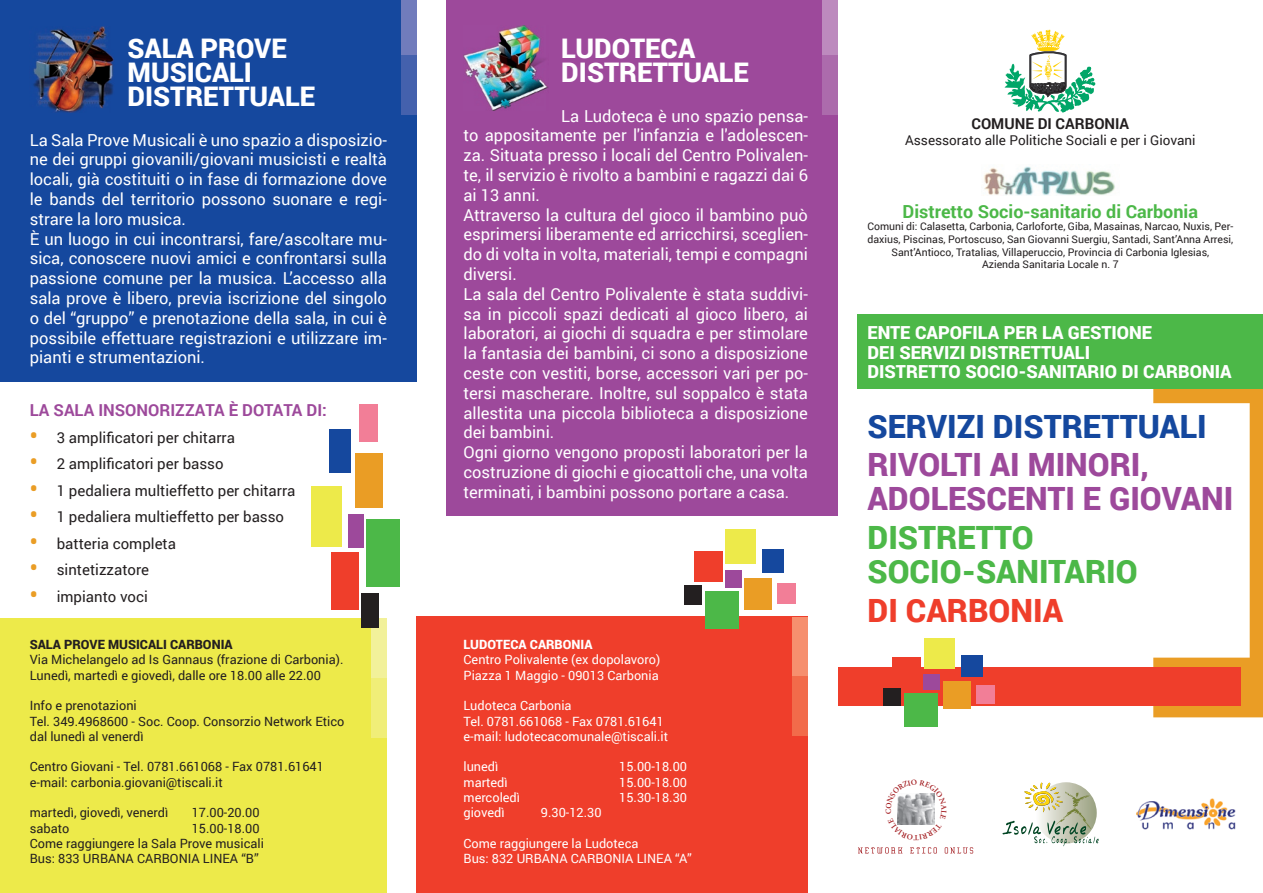
<style>
.page{position:relative;width:1263px;height:893px;background:#fff}
.page>*{position:absolute;margin:0;border:0;box-sizing:border-box;transform-origin:0 0}
.t1{font:900 32.1px/34.5px "Roboto";color:#9d499b}
.t2{font:900 32.1px/34.5px "Roboto";color:#4cb848}
.t3{font:900 32.1px "Roboto";color:#15489e}
.t4{font:900 32.1px "Roboto";color:#ef3e2b}
.t5{font:900 27px/24px "Roboto";color:#fff}
.t6{font:900 18px/19.5px "Roboto";color:#fff}
.t7{font:700 18px "Roboto";color:#4cb848}
.t8{font:16.5px/19.8px "Roboto";color:#fff}
.t9{font:700 16.5px "Roboto";color:#9d499b}
.t10{font:15px "Roboto";color:#231f20}
.t11{font:700 15px "Roboto";color:#231f20}
.t12{font:13.5px "Roboto";color:#231f20}
.t13{font:12.75px/15.3px "Roboto";color:#231f20}
.t14{font:12.75px/15.3px "Roboto";color:#fff}
.t15{font:900 12.75px "Roboto";color:#231f20}
.t16{font:900 12.75px "Roboto";color:#fff}
.t17{font:10.5px/12.6px "Roboto";color:#231f20;text-align:center}
.s1{font-weight:900;font-size:21px;color:#ea9d25}
</style>
<div class="page">
<div style="left:417px;top:617px;width:391px;height:276px;background:#ef3e2b"></div>
<div style="left:446px;top:0;width:392px;height:515px;background:#9d499b"></div>
<div style="left:0;top:619px;width:387px;height:274px;background:#edea4a"></div>
<div style="left:0;top:0;width:417px;height:382px;background:#15489e"></div>
<svg style="left:1153px;top:388px;width:110px;height:329px"></svg>
<div style="left:838px;top:668px;width:403px;height:38px;background:#ef3e2b"></div>
<div style="left:858px;top:314px;width:405px;height:74px;background:#4cb848"></div>
<img style="left:33px;top:27px;width:81px;height:85px">
<img style="left:463px;top:26px;width:86px;height:85px">
<div style="left:694px;top:551px;width:28px;height:31px;background:#ef3e2b"></div>
<div style="left:725px;top:529px;width:30px;height:35px;background:#edea4a"></div>
<div style="left:744px;top:578px;width:27px;height:31px;background:#ea9d25"></div>
<div style="left:725px;top:570px;width:16px;height:18px;background:#9d499b"></div>
<div style="left:762px;top:549px;width:22px;height:24px;background:#15489e"></div>
<div style="left:685px;top:585px;width:17px;height:20px;background:#231f20"></div>
<div style="left:705px;top:591px;width:34px;height:37px;background:#4cb848"></div>
<div style="left:777px;top:583px;width:19px;height:21px;background:#f27e97"></div>
<div style="left:893px;top:657px;width:28px;height:28px;background:#ef3e2b"></div>
<div style="left:924px;top:638px;width:30px;height:31px;background:#edea4a"></div>
<div style="left:943px;top:681px;width:27px;height:28px;background:#ea9d25"></div>
<div style="left:924px;top:674px;width:16px;height:16px;background:#9d499b"></div>
<div style="left:961px;top:655px;width:21px;height:21px;background:#15489e"></div>
<div style="left:883px;top:688px;width:18px;height:18px;background:#231f20"></div>
<div style="left:904px;top:693px;width:34px;height:33px;background:#4cb848"></div>
<div style="left:976px;top:685px;width:19px;height:19px;background:#f27e97"></div>
<svg style="left:1004px;top:30px;width:92px;height:83px"></svg>
<div style="left:401px;top:0;width:16px;height:55px;background:#717cbc"></div>
<div style="left:401px;top:55px;width:16px;height:60px;background:#4461ad"></div>
<div style="left:822px;top:0;width:16px;height:55px;background:#bd8abe"></div>
<div style="left:822px;top:55px;width:16px;height:60px;background:#ac6bac"></div>
<div style="left:793px;top:617px;width:15px;height:59px;background:#f68f6e"></div>
<div style="left:793px;top:676px;width:15px;height:60px;background:#f26b4a"></div>
<div style="left:372px;top:619px;width:15px;height:59px;background:#f2f19a"></div>
<div style="left:372px;top:678px;width:15px;height:60px;background:#f0ee78"></div>
<div style="left:331px;top:553px;width:27px;height:57px;background:#ef3e2b"></div>
<div style="left:311px;top:486px;width:31px;height:61px;background:#edea4a"></div>
<div style="left:355px;top:454px;width:28px;height:54px;background:#ea9d25"></div>
<div style="left:348px;top:514px;width:16px;height:33px;background:#9d499b"></div>
<div style="left:329px;top:429px;width:21px;height:43px;background:#15489e"></div>
<div style="left:361px;top:593px;width:18px;height:35px;background:#231f20"></div>
<div style="left:367px;top:519px;width:33px;height:68px;background:#4cb848"></div>
<div style="left:359px;top:404px;width:19px;height:38px;background:#f27e97"></div>
<svg style="left:1002px;top:782px;width:97px;height:64px"></svg>
<img style="left:1136px;top:798px;width:100px;height:32px">
<svg style="left:858px;top:847px;width:115px;height:6px"></svg>
<img style="left:984px;top:166px;width:131px;height:29px">
<svg style="left:897px;top:793px;width:38px;height:32px"></svg>
<h2 class="t5" style="left:128px;top:35px;width:189px">SALA PROVE<br>MUSICALI<br>DISTRETTUALE</h2>
<p class="t8" style="left:30px;top:129px;width:359px">La Sala Prove Musicali è uno spazio a disposizio&shy;ne dei gruppi giovanili/giovani musicisti e realtà locali, già costituiti o in fase di formazione dove le bands del territorio possono suonare e regi&shy;strare la loro musica.<br>È un luogo in cui incontrarsi, fare/ascoltare mu&shy;sica, conoscere nuovi amici e confrontarsi sulla passione comune per la musica. L’accesso alla sala prove è libero, previa iscrizione del singolo o del “gruppo” e prenotazione della sala, in cui è possibile effettuare registrazioni e utilizzare im&shy;pianti e strumentazioni.</p>
<p class="t9" style="left:30px;top:399px;width:299px">LA SALA INSONORIZZATA È DOTATA DI:</p>
<p class="t10" style="left:30px;top:427px;width:207px"><span class="s1">•</span> 3 amplificatori per chitarra</p>
<p class="t10" style="left:30px;top:453px;width:195px"><span class="s1">•</span> 2 amplificatori per basso</p>
<p class="t10" style="left:30px;top:480px;width:267px"><span class="s1">•</span> 1 pedaliera multieffetto per chitarra</p>
<p class="t10" style="left:30px;top:506px;width:256px"><span class="s1">•</span> 1 pedaliera multieffetto per basso</p>
<p class="t10" style="left:30px;top:533px;width:148px"><span class="s1">•</span> batteria completa</p>
<p class="t10" style="left:30px;top:559px;width:121px"><span class="s1">•</span> sintetizzatore</p>
<p class="t10" style="left:30px;top:586px;width:120px"><span class="s1">•</span> impianto voci</p>
<p class="t15" style="left:30px;top:635px;width:204px">SALA PROVE MUSICALI CARBONIA</p>
<p class="t13" style="left:30px;top:652px;width:315px">Via Michelangelo ad Is Gannaus (frazione di Carbonia).<br>Lunedì, martedì e giovedì, dalle ore 18.00 alle 22.00</p>
<p class="t13" style="left:30px;top:697px;width:316px">Info e prenotazioni<br>Tel. 349.4968600 - Soc. Coop. Consorzio Network Etico dal lunedì al venerdì</p>
<p class="t13" style="left:30px;top:759px;width:296px">Centro Giovani - Tel. 0781.661068 - Fax 0781.61641 e-mail: carbonia.giovani@tiscali.it</p>
<p class="t13" style="left:30px;top:805px;width:140px">martedì, giovedì, venerdì</p>
<p class="t13" style="left:192px;top:805px;width:69px">17.00-20.00</p>
<p class="t13" style="left:30px;top:820px;width:41px">sabato</p>
<p class="t13" style="left:30px;top:820px;width:236px;text-indent:162px">15.00-18.00<br>Come raggiungere la Sala Prove musicali<br>Bus: 833 URBANA CARBONIA LINEA “B”</p>
<h2 class="t5" style="left:561px;top:35px;width:189px">LUDOTECA<br>DISTRETTUALE</h2>
<p class="t8" style="left:463px;top:105px;width:346px;text-indent:98px">La Ludoteca è uno spazio pensa&shy;to appositamente per l'infanzia e l'adolescen&shy;za. Situata presso i locali del Centro Polivalen&shy;te, il servizio è rivolto a bambini e ragazzi dai 6 ai 13 anni.<br>Attraverso la cultura del gioco il bambino può esprimersi liberamente ed arricchirsi, sceglien&shy;do di volta in volta, materiali, tempi e compagni diversi.<br>La sala del Centro Polivalente è stata suddivi&shy;sa in piccoli spazi dedicati al gioco libero, ai laboratori, ai giochi di squadra e per stimolare la fantasia dei bambini, ci sono a disposizione ceste con vestiti, borse, accessori vari per po&shy;tersi mascherare. Inoltre, sul soppalco è stata allestita una piccola biblioteca a disposizione dei bambini.<br>Ogni giorno vengono proposti laboratori per la costruzione di giochi e giocattoli che, una volta terminati, i bambini possono portare a casa.</p>
<p class="t16" style="left:463px;top:635px;width:130px">LUDOTECA CARBONIA</p>
<p class="t14" style="left:463px;top:652px;width:198px">Centro Polivalente (ex dopolavoro)<br>Piazza 1 Maggio - 09013 Carbonia</p>
<p class="t14" style="left:463px;top:697px;width:206px">Ludoteca Carbonia<br>Tel. 0781.661068 - Fax 0781.61641 e-mail: ludotecacomunale@tiscali.it</p>
<p class="t14" style="left:463px;top:759px;width:36px">lunedì</p>
<p class="t14" style="left:619px;top:759px;width:69px">15.00-18.00</p>
<p class="t14" style="left:463px;top:774px;width:46px">martedì</p>
<p class="t14" style="left:619px;top:774px;width:69px">15.00-18.00</p>
<p class="t14" style="left:463px;top:789px;width:58px">mercoledì</p>
<p class="t14" style="left:619px;top:789px;width:69px">15.30-18.30</p>
<p class="t14" style="left:463px;top:805px;width:43px">giovedì</p>
<p class="t14" style="left:541px;top:805px;width:62px">9.30-12.30</p>
<p class="t14" style="left:463px;top:835px;width:230px">Come raggiungere la Ludoteca<br>Bus: 832 URBANA CARBONIA LINEA “A”</p>
<p class="t11" style="left:971px;top:114px;width:159px">COMUNE DI CARBONIA</p>
<p class="t12" style="left:905px;top:131px;width:292px">Assessorato alle Politiche Sociali e per i Giovani</p>
<p class="t7" style="left:902px;top:199px;width:297px">Distretto Socio-sanitario di Carbonia</p>
<p class="t17" style="left:867px;top:220px;width:367px">Comuni di: Calasetta, Carbonia, Carloforte, Giba, Masainas, Narcao, Nuxis, Per&shy;daxius, Piscinas, Portoscuso, San Giovanni Suergiu, Santadi, Sant’Anna Arresi, Sant’Antioco, Tratalias, Villaperuccio, Provincia di Carbonia Iglesias,<br>Azienda Sanitaria Locale n. 7</p>
<p class="t6" style="left:867px;top:323px;width:366px">ENTE CAPOFILA PER LA GESTIONE<br>DEI SERVIZI DISTRETTUALI<br>DISTRETTO SOCIO-SANITARIO DI CARBONIA</p>
<h1 class="t3" style="left:867px;top:403px;width:341px">SERVIZI DISTRETTUALI</h1>
<h1 class="t1" style="left:867px;top:446px;width:367px">RIVOLTI AI MINORI,<br>ADOLESCENTI E GIOVANI</h1>
<h1 class="t2" style="left:867px;top:519px;width:272px">DISTRETTO<br>SOCIO-SANITARIO</h1>
<h1 class="t4" style="left:867px;top:588px;width:197px">DI CARBONIA</h1>
</div>
